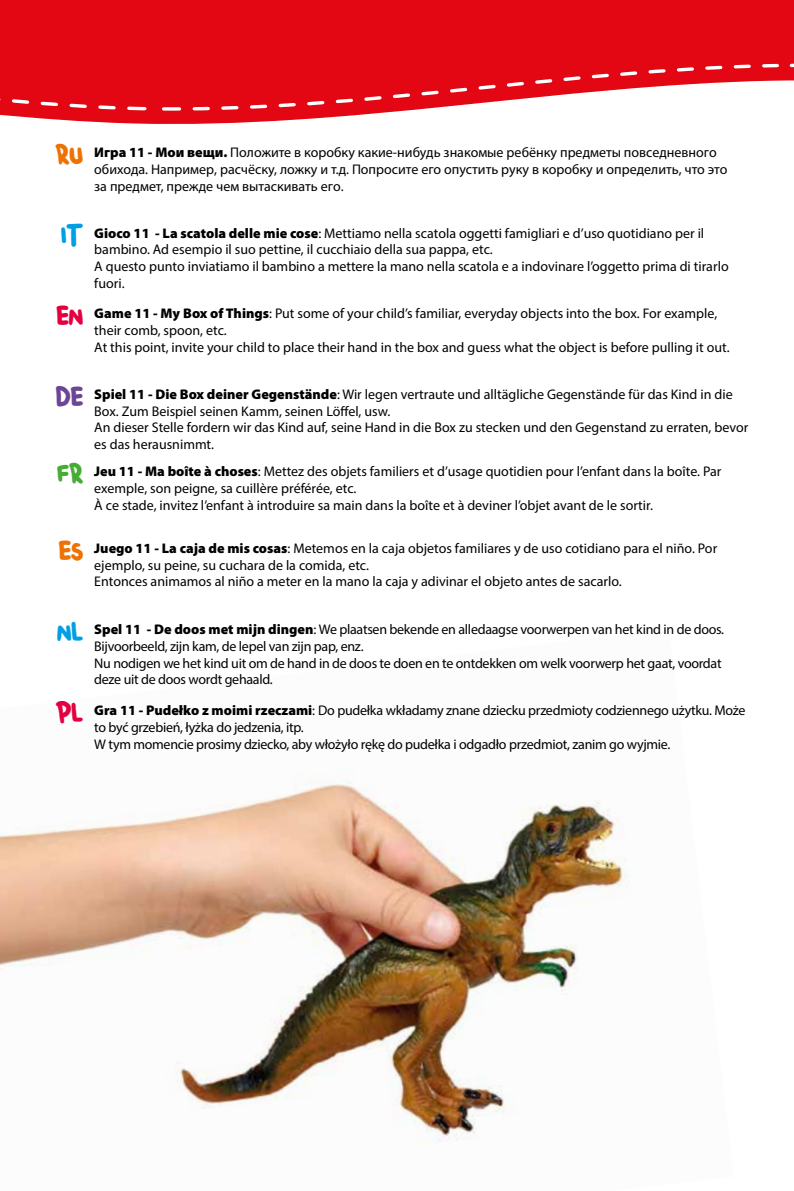
<style>
.page{position:relative;width:794px;height:1191px;background:#fff}
.page>*{position:absolute;margin:0;border:0;box-sizing:border-box;transform-origin:0 0}
.t1{font:28px "Chendolle";color:#ee7203}
.t2{font:28px "Chendolle";color:#009fe3}
.t3{font:28px "Chendolle";color:#e40040}
.t4{font:28px "Chendolle";color:#6c4595}
.t5{font:28px "Chendolle";color:#45ac34}
.t6{font:14px/16.8px "Myriad Pro";color:#000}
.t7{font:14px/16.8px "Myriad Pro";letter-spacing:-.02em;color:#000}
.s1{font-weight:900}
</style>
<div class="page">
<svg style="left:0;top:0;width:794px;height:124px;fill:#e30613"></svg>
<svg style="left:0;top:62px;width:794px;height:50px"></svg>
<img style="left:0;top:768px;width:629px;height:376px">
<h1 class="t1" style="left:56px;top:140px;width:29px">RU</h1>
<h1 class="t2" style="left:61px;top:221px;width:23px">IT</h1>
<h1 class="t3" style="left:56px;top:301px;width:28px">EN</h1>
<h1 class="t4" style="left:56px;top:382px;width:29px">DE</h1>
<h1 class="t5" style="left:57px;top:459px;width:27px">FR</h1>
<h1 class="t1" style="left:59px;top:536px;width:26px">ES</h1>
<h1 class="t2" style="left:57px;top:617px;width:27px">NL</h1>
<h1 class="t3" style="left:56px;top:698px;width:29px">PL</h1>
<p class="t6" style="left:94px;top:144px;width:634px"><span class="s1">Игра 11 - Мои вещи.</span> Положите в коробку какие-нибудь знакомые ребёнку предметы повседневного обихода. Например, расчёску, ложку и т.д. Попросите его опустить руку в коробку и определить, что это за предмет, прежде чем вытаскивать его.</p>
<p class="t6" style="left:94px;top:224px;width:636px"><span class="s1">Gioco 11 - La scatola delle mie cose</span>: Mettiamo nella scatola oggetti famigliari e d’uso quotidiano per il bambino. Ad esempio il suo pettine, il cucchiaio della sua pappa, etc.<br>A questo punto inviatiamo il bambino a mettere la mano nella scatola e a indovinare l’oggetto prima di tirarlo fuori.</p>
<p class="t6" style="left:94px;top:305px;width:637px"><span class="s1">Game 11 - My Box of Things</span>: Put some of your child’s familiar, everyday objects into the box. For example, their comb, spoon, etc.<br>At this point, invite your child to place their hand in the box and guess what the object is before pulling it out.</p>
<p class="t6" style="left:94px;top:385px;width:655px"><span class="s1">Spiel 11 - Die Box deiner Gegenstände</span>: Wir legen vertraute und alltägliche Gegenstände für das Kind in die Box. Zum Beispiel seinen Kamm, seinen Löffel, usw.<br>An dieser Stelle fordern wir das Kind auf, seine Hand in die Box zu stecken und den Gegenstand zu erraten, bevor es das herausnimmt.</p>
<p class="t6" style="left:94px;top:463px;width:629px"><span class="s1">Jeu 11 - Ma boîte à choses</span>: Mettez des objets familiers et d’usage quotidien pour l’enfant dans la boîte. Par exemple, son peigne, sa cuillère préférée, etc.<br>À ce stade, invitez l’enfant à introduire sa main dans la boîte et à deviner l’objet avant de le sortir.</p>
<p class="t6" style="left:94px;top:539px;width:624px"><span class="s1">Juego 11 - La caja de mis cosas</span>: Metemos en la caja objetos familiares y de uso cotidiano para el niño. Por ejemplo, su peine, su cuchara de la comida, etc.<br>Entonces animamos al niño a meter en la mano la caja y adivinar el objeto antes de sacarlo.</p>
<p class="t7" style="left:94px;top:620px;width:631px"><span class="s1">Spel 11 - De doos met mijn dingen</span>: We plaatsen bekende en alledaagse voorwerpen van het kind in de doos.<br>Bijvoorbeeld, zijn kam, de lepel van zijn pap, enz.<br>Nu nodigen we het kind uit om de hand in de doos te doen en te ontdekken om welk voorwerp het gaat, voordat deze uit de doos wordt gehaald.</p>
<p class="t7" style="left:94px;top:702px;width:653px"><span class="s1">Gra 11 - Pudełko z moimi rzeczami</span>: Do pudełka wkładamy znane dziecku przedmioty codziennego użytku. Może to być grzebień, łyżka do jedzenia, itp.<br>W tym momencie prosimy dziecko, aby włożyło rękę do pudełka i odgadło przedmiot, zanim go wyjmie.</p>
</div>
